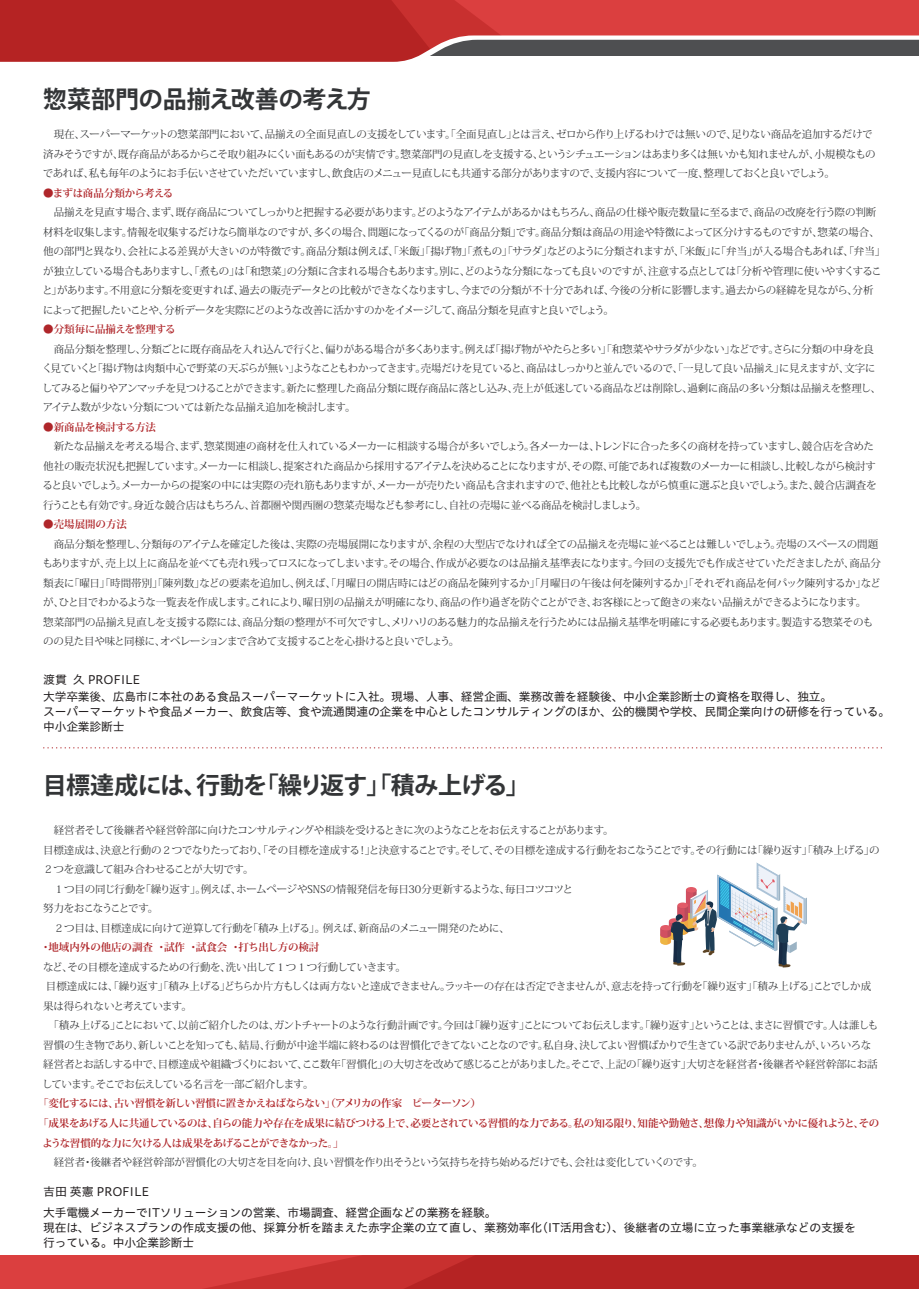
<style>
.page{position:relative;width:919px;height:1289px;background:#fff}
.page>*{position:absolute;margin:0;border:0;box-sizing:border-box;transform-origin:0 0}
.t1{font:700 24px "Koz Go Pr 6 N";letter-spacing:-.02em;color:#333537}
.t2{font:11.7px/15px "Hiragino UD Sans Std W4";letter-spacing:-.015em;color:#231f20}
.t3{font:10.5px/19.5px "Koz Min Pr 6 N";letter-spacing:-.03em;color:#333537}
.t4{font:700 10.5px "Koz Min Pr 6 N";letter-spacing:-.03em;color:#af262a}
.t5{font:10.5px "Koz Min Pr 6 N";letter-spacing:-.06em;color:#333537}
.t6{font:700 10.5px "Koz Min Pr 6 N";letter-spacing:-.05em;color:#af262a}
.t7{font:10.5px "Koz Min Pr 6 N";letter-spacing:-.055em;color:#333537}
.t8{font:700 10.5px "Koz Min Pr 6 N";letter-spacing:-.01em;color:#af262a}
.t9{font:700 10.5px "Koz Min Pr 6 N";color:#af262a}
</style>
<div class="page">
<svg style="left:0;top:0;width:918px;height:62px;background:#b94545"></svg>
<div style="left:0;top:1254px;width:918px;height:34px;background:#db3f3f"></div>
<svg style="left:151px;top:1254px;width:767px;height:34px"></svg>
<svg style="left:44px;top:747px;width:838px;height:1px"></svg>
<svg style="left:660px;top:862px;width:146px;height:105px"></svg>
<h1 class="t1" style="left:43px;top:85px;width:329px">惣菜部門の品揃え改善の考え方</h1>
<p class="t3" style="left:43px;top:125px;width:834px">　現在、スーパーマーケットの惣菜部門において、品揃えの全面見直しの支援をしています。「全面見直し」とは言え、ゼロから作り上げるわけでは無いので、足りない商品を追加するだけで済みそうですが、既存商品があるからこそ取り組みにくい面もあるのが実情です。惣菜部門の見直しを支援する、というシチュエーションはあまり多くは無いかも知れませんが、小規模なものであれば、私も毎年のようにお手伝いさせていただいていますし、飲食店のメニュー見直しにも共通する部分がありますので、支援内容について一度、整理しておくと良いでしょう。</p>
<p class="t4" style="left:43px;top:187px;width:131px">●まずは商品分類から考える</p>
<p class="t3" style="left:42px;top:203px;width:844px">　品揃えを見直す場合、まず、既存商品についてしっかりと把握する必要があります。どのようなアイテムがあるかはもちろん、商品の仕様や販売数量に至るまで、商品の改廃を行う際の判断材料を収集します。情報を収集するだけなら簡単なのですが、多くの場合、問題になってくるのが「商品分類」です。商品分類は商品の用途や特徴によって区分けするものですが、惣菜の場合、他の部門と異なり、会社による差異が大きいのが特徴です。商品分類は例えば、「米飯」「揚げ物」「煮もの」「サラダ」などのように分類されますが、「米飯」に「弁当」が入る場合もあれば、「弁当」が独立している場合もありますし、「煮もの」は「和惣菜」の分類に含まれる場合もあります。別に、どのような分類になっても良いのですが、注意する点としては「分析や管理に使いやすくすること」があります。不用意に分類を変更すれば、過去の販売データとの比較ができなくなりますし、今までの分類が不十分であれば、今後の分析に影響します。過去からの経緯を見ながら、分析によって把握したいことや、分析データを実際にどのような改善に活かすのかをイメージして、商品分類を見直すと良いでしょう。</p>
<p class="t4" style="left:43px;top:323px;width:134px">●分類毎に品揃えを整理する</p>
<p class="t3" style="left:42px;top:339px;width:840px">　商品分類を整理し、分類ごとに既存商品を入れ込んで行くと、偏りがある場合が多くあります。例えば「揚げ物がやたらと多い」「和惣菜やサラダが少ない」などです。さらに分類の中身を良く見ていくと「揚げ物は肉類中心で野菜の天ぷらが無い」ようなこともわかってきます。売場だけを見ていると、商品はしっかりと並んでいるので、「一見して良い品揃え」に見えますが、文字にしてみると偏りやアンマッチを見つけることができます。新たに整理した商品分類に既存商品に落とし込み、売上が低迷している商品などは削除し、過剰に商品の多い分類は品揃えを整理し、アイテム数が少ない分類については新たな品揃え追加を検討します。</p>
<p class="t4" style="left:43px;top:421px;width:114px">●新商品を検討する方法</p>
<p class="t3" style="left:43px;top:437px;width:835px">　新たな品揃えを考える場合、まず、惣菜関連の商材を仕入れているメーカーに相談する場合が多いでしょう。各メーカーは、トレンドに合った多くの商材を持っていますし、競合店を含めた他社の販売状況も把握しています。メーカーに相談し、提案された商品から採用するアイテムを決めることになりますが、その際、可能であれば複数のメーカーに相談し、比較しながら検討すると良いでしょう。メーカーからの提案の中には実際の売れ筋もありますが、メーカーが売りたい商品も含まれますので、他社とも比較しながら慎重に選ぶと良いでしょう。また、競合店調査を行うことも有効です。身近な競合店はもちろん、首都圏や関西圏の惣菜売場なども参考にし、自社の売場に並べる商品を検討しましょう。</p>
<p class="t9" style="left:43px;top:518px;width:85px">●売場展開の方法</p>
<p class="t3" style="left:42px;top:534px;width:840px">　商品分類を整理し、分類毎のアイテムを確定した後は、実際の売場展開になりますが、余程の大型店でなければ全ての品揃えを売場に並べることは難しいでしょう。売場のスペースの問題もありますが、売上以上に商品を並べても売れ残ってロスになってしまいます。その場合、作成が必要なのは品揃え基準表になります。今回の支援先でも作成させていただきましたが、商品分類表に「曜日」「時間帯別」「陳列数」などの要素を追加し、例えば、「月曜日の開店時にはどの商品を陳列するか」「月曜日の午後は何を陳列するか」「それぞれ商品を何パック陳列するか」などが、ひと目でわかるような一覧表を作成します。これにより、曜日別の品揃えが明確になり、商品の作り過ぎを防ぐことができ、お客様にとって飽きの来ない品揃えができるようになります。<br>惣菜部門の品揃え見直しを支援する際には、商品分類の整理が不可欠ですし、メリハリのある魅力的な品揃えを行うためには品揃え基準を明確にする必要もあります。製造する惣菜そのものの見た目や味と同様に、オペレーションまで含めて支援することを心掛けると良いでしょう。</p>
<p class="t2" style="left:43px;top:671px;width:99px">渡貫 久 PROFILE</p>
<p class="t2" style="left:43px;top:688px;width:848px">大学卒業後、広島市に本社のある食品スーパーマーケットに入社。現場、人事、経営企画、業務改善を経験後、中小企業診断士の資格を取得し、独立。<br>スーパーマーケットや食品メーカー、飲食店等、食や流通関連の企業を中心としたコンサルティングのほか、公的機関や学校、民間企業向けの研修を行っている。中小企業診断士</p>
<h1 class="t1" style="left:43px;top:772px;width:488px">目標達成には、行動を「繰り返す」「積み上げる」</h1>
<p class="t3" style="left:43px;top:821px;width:838px">　経営者そして後継者や経営幹部に向けたコンサルティングや相談を受けるときに次のようなことをお伝えすることがあります。<br>目標達成は、決意と行動の２つでなりたっており、「その目標を達成する！」と決意することです。そして、その目標を達成する行動をおこなうことです。その行動には「繰り返す」「積み上げる」の２つを意識して組み合わせることが大切です。<br>　１つ目の同じ行動を「繰り返す」。例えば、ホームページやSNSの情報発信を毎日30分更新するような、毎日コツコツと<br>努力をおこなうことです。<br>　２つ目は、目標達成に向けて逆算して行動を「積み上げる」。例えば、新商品のメニュー開発のために、</p>
<p class="t8" style="left:41px;top:941px;width:280px">・地域内外の他店の調査 ・試作 ・試食会 ・打ち出し方の検討</p>
<p class="t3" style="left:43px;top:957px;width:364px">など、その目標を達成するための行動を、洗い出して１つ１つ行動していきます。</p>
<p class="t3" style="left:46px;top:977px;width:826px">目標達成には、「繰り返す」「積み上げる」どちらか片方もしくは両方ないと達成できません。ラッキーの存在は否定できませんが、意志を持って行動を「繰り返す」「積み上げる」ことでしか成</p>
<p class="t5" style="left:43px;top:1000px;width:150px">果は得られないと考えています。</p>
<p class="t5" style="left:43px;top:1019px;width:836px">　「積み上げる」ことにおいて、以前ご紹介したのは、ガントチャートのような行動計画です。今回は「繰り返す」ことについてお伝えします。「繰り返す」ということは、まさに習慣です。人は誰しも</p>
<p class="t3" style="left:43px;top:1035px;width:829px">習慣の生き物であり、新しいことを知っても、結局、行動が中途半端に終わるのは習慣化できてないことなのです。私自身、決してよい習慣ばかりで生きている訳でありませんが、いろいろな</p>
<p class="t3" style="left:43px;top:1055px;width:836px">経営者とお話しする中で、目標達成や組織づくりにおいて、ここ数年「習慣化」の大切さを改めて感じることがありました。そこで、上記の「繰り返す」大切さを経営者・後継者や経営幹部にお話</p>
<p class="t7" style="left:42px;top:1078px;width:273px">しています。そこでお伝えしている名言を一部ご紹介します。</p>
<p class="t6" style="left:38px;top:1097px;width:450px">「変化するには、古い習慣を新しい習慣に置きかえねばならない」（アメリカの作家　ピーターソン）　</p>
<p class="t4" style="left:38px;top:1117px;width:842px">「成果をあげる人に共通しているのは、自らの能力や存在を成果に結びつける上で、必要とされている習慣的な力である。私の知る限り、知能や勤勉さ、想像力や知識がいかに優れようと、その</p>
<p class="t6" style="left:42px;top:1136px;width:303px">ような習慣的な力に欠ける人は成果をあげることができなかった。」</p>
<p class="t3" style="left:43px;top:1152px;width:661px">　経営者・後継者や経営幹部が習慣化の大切さを目を向け、良い習慣を作り出そうという気持ちを持ち始めるだけでも、会社は変化していくのです。</p>
<p class="t2" style="left:43px;top:1183px;width:107px">吉田 英憲 PROFILE</p>
<p class="t2" style="left:43px;top:1204px;width:814px">大手電機メーカーでITソリューションの営業、市場調査、経営企画などの業務を経験。<br>現在は、ビジネスプランの作成支援の他、採算分析を踏まえた赤字企業の立て直し、業務効率化(IT活用含む)、後継者の立場に立った事業継承などの支援を行っている。中小企業診断士</p>
</div>
